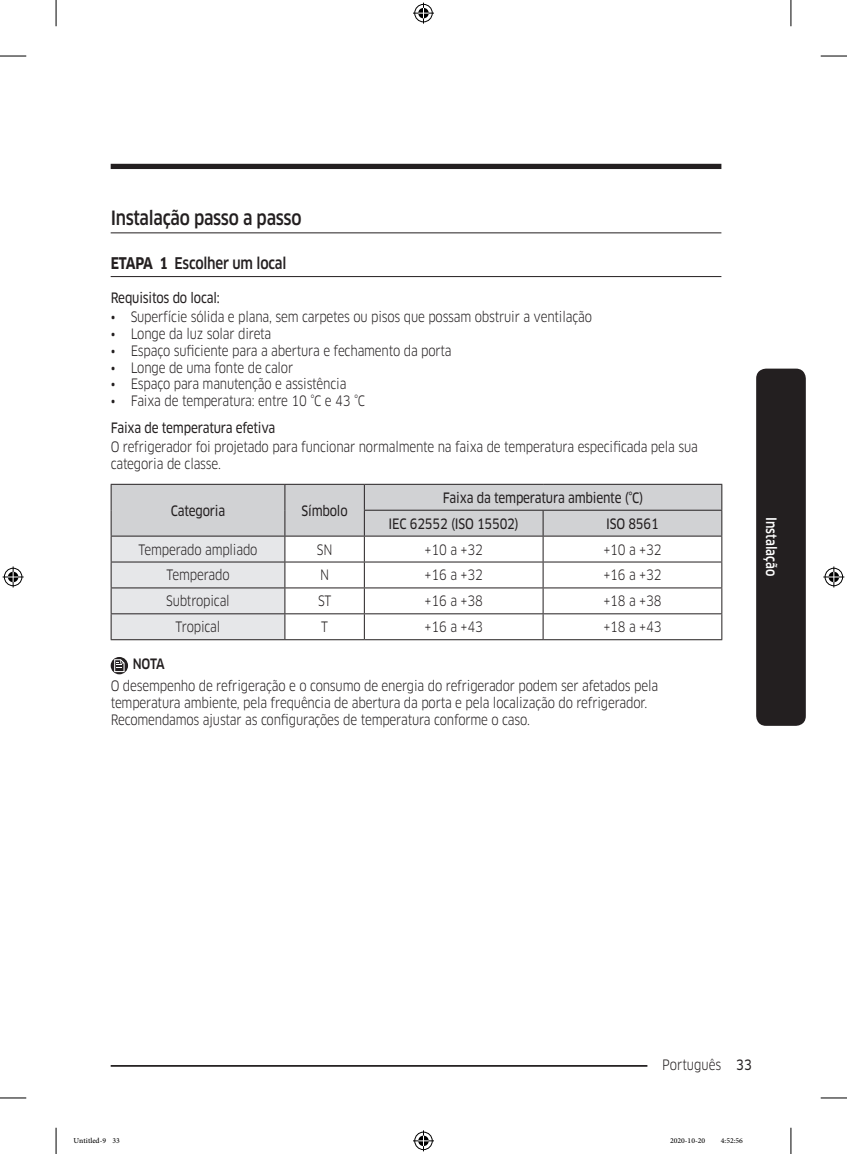
<style>
.page{position:relative;width:847px;height:1154px;background:#fff}
.page>*{position:absolute;margin:0;border:0;box-sizing:border-box;transform-origin:0 0}
.t1{font:500 19.25px "Samsung Clan Pro";letter-spacing:-.015em;color:#231f20;scale:.85 1}
.t2{font:500 15.75px "Samsung Clan Pro";letter-spacing:-.015em;color:#231f20;scale:.85 1}
.t3{font:14px/16.8px "Samsung Clan Pro";letter-spacing:-.015em;color:#231f20;scale:.85 1}
.t4{font:14px/25.9px "Samsung Clan Pro News";letter-spacing:-.015em;color:#231f20;scale:.85 1}
.t5{font:500 14px "Samsung Clan Pro";color:#fff;scale:.85 1}
.t6{font:500 14px "Samsung Clan Pro";color:#231f20;scale:.85 1}
.t7{font:10.5px "Adobe Arabic";color:#000}
.s1{font-weight:700}
.s2{font-family:"Samsung Clan Pro News"}
</style>
<div class="page">
<div style="left:111px;top:164px;width:610px;height:5px;background:#231f20"></div>
<hr style="left:111px;top:1065px;width:610px;height:2px;background:#231f20">
<div style="left:647px;top:1055px;width:89px;height:17px;background:#fff"></div>
<div style="left:755px;top:369px;width:50px;height:357px;background:#231f20;border-radius:10px"></div>
<hr style="left:111px;top:232px;width:610px;height:1px;background:#231f20">
<hr style="left:111px;top:276px;width:610px;height:1px;background:#231f20">
<svg style="left:111px;top:484px;width:611px;height:155px"></svg>
<hr style="left:111px;top:639px;width:174px;height:1px;background:#231f20">
<hr style="left:285px;top:639px;width:79px;height:1px;background:#231f20">
<hr style="left:364px;top:639px;width:179px;height:1px;background:#231f20">
<hr style="left:543px;top:639px;width:179px;height:1px;background:#231f20">
<svg style="left:111px;top:657px;width:17px;height:17px"></svg>
<svg style="left:114px;top:659px;width:10px;height:13px"></svg>
<svg style="left:0;top:56px;width:26px;height:1px"></svg>
<svg style="left:820px;top:56px;width:26px;height:1px"></svg>
<svg style="left:0;top:1097px;width:26px;height:1px"></svg>
<svg style="left:820px;top:1097px;width:26px;height:1px"></svg>
<svg style="left:56px;top:0;width:1px;height:26px"></svg>
<svg style="left:56px;top:1128px;width:1px;height:26px"></svg>
<svg style="left:790px;top:0;width:1px;height:26px"></svg>
<svg style="left:790px;top:1128px;width:1px;height:26px"></svg>
<svg style="left:413px;top:3px;width:21px;height:21px"></svg>
<svg style="left:413px;top:1130px;width:21px;height:21px"></svg>
<svg style="left:3px;top:566px;width:21px;height:21px"></svg>
<svg style="left:823px;top:566px;width:21px;height:21px"></svg>
<h1 class="t1" style="left:111px;top:207px;width:226px">Instalação passo a passo</h1>
<p class="t2" style="left:111px;top:254px;width:208px"><span class="s1">ETAPA 1</span> Escolher um local</p>
<p class="t4" style="left:111px;top:285px;width:130px">Requisitos do local:</p>
<p class="t3" style="left:111px;top:309px;width:567px">• Superfície sólida e plana, sem carpetes ou pisos que possam obstruir a ventilação</p>
<p class="t3" style="left:111px;top:325px;width:190px">• Longe da luz solar direta</p>
<p class="t3" style="left:111px;top:342px;width:402px">• Espaço suficiente para a abertura e fechamento da porta</p>
<p class="t3" style="left:111px;top:359px;width:216px">• Longe de uma fonte de calor</p>
<p class="t3" style="left:111px;top:376px;width:279px">• Espaço para manutenção e assistência</p>
<p class="t3" style="left:111px;top:393px;width:301px">• Faixa de temperatura: entre 10 °C e 43 °C</p>
<p class="t4" style="left:111px;top:415px;width:195px">Faixa de temperatura efetiva</p>
<p class="t3" style="left:111px;top:439px;width:692px">O refrigerador foi projetado para funcionar normalmente na faixa de temperatura especificada pela sua categoria de classe.</p>
<p class="t4" style="left:171px;top:498px;width:66px">Categoria</p>
<p class="t4" style="left:301px;top:498px;width:56px">Símbolo</p>
<p class="t4" style="left:388px;top:485px;width:301px;text-indent:54px">Faixa da temperatura ambiente (°C)<br>IEC 62552 (ISO 15502)</p>
<p class="t4" style="left:606px;top:511px;width:63px">ISO 8561</p>
<p class="t3" style="left:138px;top:541px;width:142px">Temperado ampliado</p>
<p class="t3" style="left:317px;top:541px;width:20px">SN</p>
<p class="t3" style="left:424px;top:541px;width:70px">+10 a +32</p>
<p class="t3" style="left:603px;top:541px;width:70px">+10 a +32</p>
<p class="t3" style="left:166px;top:567px;width:76px">Temperado</p>
<p class="t3" style="left:320px;top:567px;width:12px">N</p>
<p class="t3" style="left:424px;top:567px;width:70px">+16 a +32</p>
<p class="t3" style="left:603px;top:567px;width:70px">+16 a +32</p>
<p class="t3" style="left:166px;top:593px;width:76px">Subtropical</p>
<p class="t3" style="left:318px;top:593px;width:17px">ST</p>
<p class="t3" style="left:424px;top:593px;width:70px">+16 a +38</p>
<p class="t3" style="left:603px;top:593px;width:70px">+18 a +38</p>
<p class="t3" style="left:175px;top:619px;width:54px">Tropical</p>
<p class="t3" style="left:321px;top:619px;width:10px">T</p>
<p class="t3" style="left:424px;top:619px;width:70px">+16 a +43</p>
<p class="t3" style="left:603px;top:619px;width:70px">+18 a +43</p>
<p class="t6" style="left:133px;top:656px;width:39px">NOTA</p>
<p class="t3" style="left:111px;top:677px;width:645px">O desempenho de refrigeração e o consumo de energia do refrigerador podem ser afetados pela temperatura ambiente, pela frequência de abertura da porta e pela localização do refrigerador.<br>Recomendamos ajustar as configurações de temperatura conforme o caso.</p>
<p class="t5" style="left:779px;top:517px;width:71px;rotate:90deg">Instalação</p>
<p class="t3" style="left:662px;top:1056px;width:107px">Português <span class="s2">33</span></p>
<p class="t7" style="left:74px;top:1133px;width:48px">Untitled-9 33</p>
<p class="t7" style="left:669px;top:1133px;width:37px">2020-10-20</p>
<p class="t7" style="left:720px;top:1133px;width:24px">4:52:56</p>
</div>
